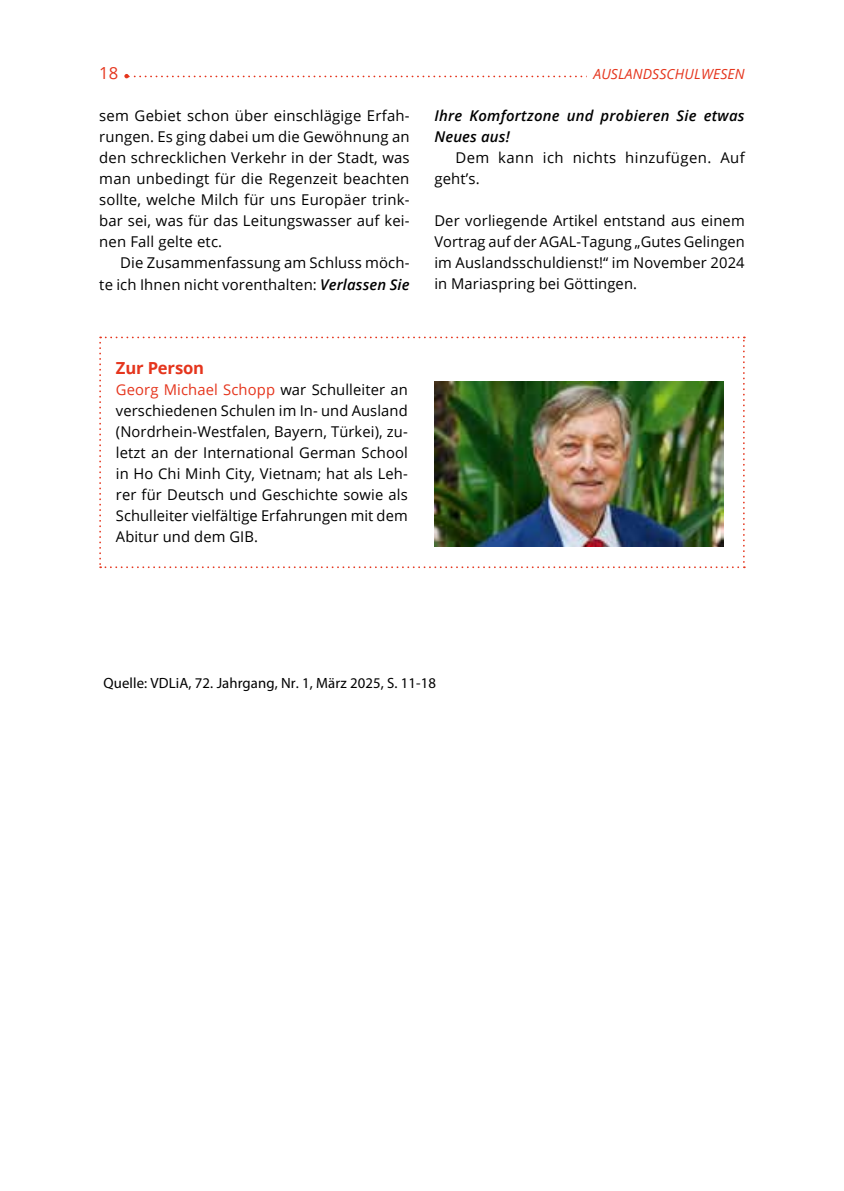
<style>
.page{position:relative;width:844px;height:1191px;background:#fff}
.page>*{position:absolute;margin:0;border:0;box-sizing:border-box;transform-origin:0 0}
.t1{font:700 16.62px "Open Sans";letter-spacing:-.01em;color:#e5351d}
.t2{font:16.62px "Open Sans";color:#e5351d}
.t3{font:14.88px/21px "Open Sans";letter-spacing:.01em;color:#000;text-align:justify}
.t4{font:14.88px "Myriad Pro";letter-spacing:.005em;color:#000}
.t5{font:italic 600 14.88px/21px "Open Sans";letter-spacing:.02em;color:#000}
.t6{font:italic 14px "Open Sans";letter-spacing:.01em;color:#e5351d}
.s1{font-weight:600;font-style:italic}
.s2{color:#e5351d}
</style>
<div class="page">
<svg style="left:124px;top:74px;width:463px;height:4px"></svg>
<svg style="left:99px;top:336px;width:645px;height:232px"></svg>
<img style="left:434px;top:382px;width:289px;height:165px">
<p class="t2" style="left:99px;top:62px;width:21px">18</p>
<p class="t6" style="left:593px;top:65px;width:153px">AUSLANDSSCHULWESEN</p>
<p class="t3" style="left:99px;top:105px;width:312px">sem Gebiet schon über einschlägige Erfah&shy;rungen. Es ging dabei um die Gewöhnung an den schrecklichen Verkehr in der Stadt, was man unbedingt für die Regenzeit beachten sollte, welche Milch für uns Europäer trink&shy;bar sei, was für das Leitungswasser auf kei&shy;nen Fall gelte etc.</p>
<p class="t3" style="left:99px;top:252px;width:312px;text-align:right">Die Zusammenfassung am Schluss möch-<br>te ich Ihnen nicht vorenthalten: <span class="s1">Verlassen Sie</span></p>
<p class="t5" style="left:434px;top:105px;width:311px">Ihre Komfortzone und probieren Sie etwas<br>Neues aus!</p>
<p class="t3" style="left:434px;top:147px;width:312px;text-indent:21px">Dem kann ich nichts hinzufügen. Auf geht’s.</p>
<p class="t3" style="left:434px;top:210px;width:312px">Der vorliegende Artikel entstand aus einem Vortrag auf der AGAL-Tagung „Gutes Gelingen im Auslandsschuldienst!“ im November 2024 in Mariaspring bei Göttingen.</p>
<p class="t1" style="left:116px;top:356px;width:90px">Zur Person</p>
<p class="t3" style="left:116px;top:378px;width:293px"><span class="s2">Georg Michael Schopp</span> war Schulleiter an verschiedenen Schulen im In- und Ausland (Nordrhein-Westfalen, Bayern, Türkei), zu&shy;letzt an der International German School in Ho Chi Minh City, Vietnam; hat als Leh&shy;rer für Deutsch und Geschichte sowie als Schulleiter vielfältige Erfahrungen mit dem Abitur und dem GIB.</p>
<p class="t4" style="left:104px;top:674px;width:334px">Quelle: VDLiA, 72. Jahrgang, Nr. 1, März 2025, S. 11-18</p>
</div>
